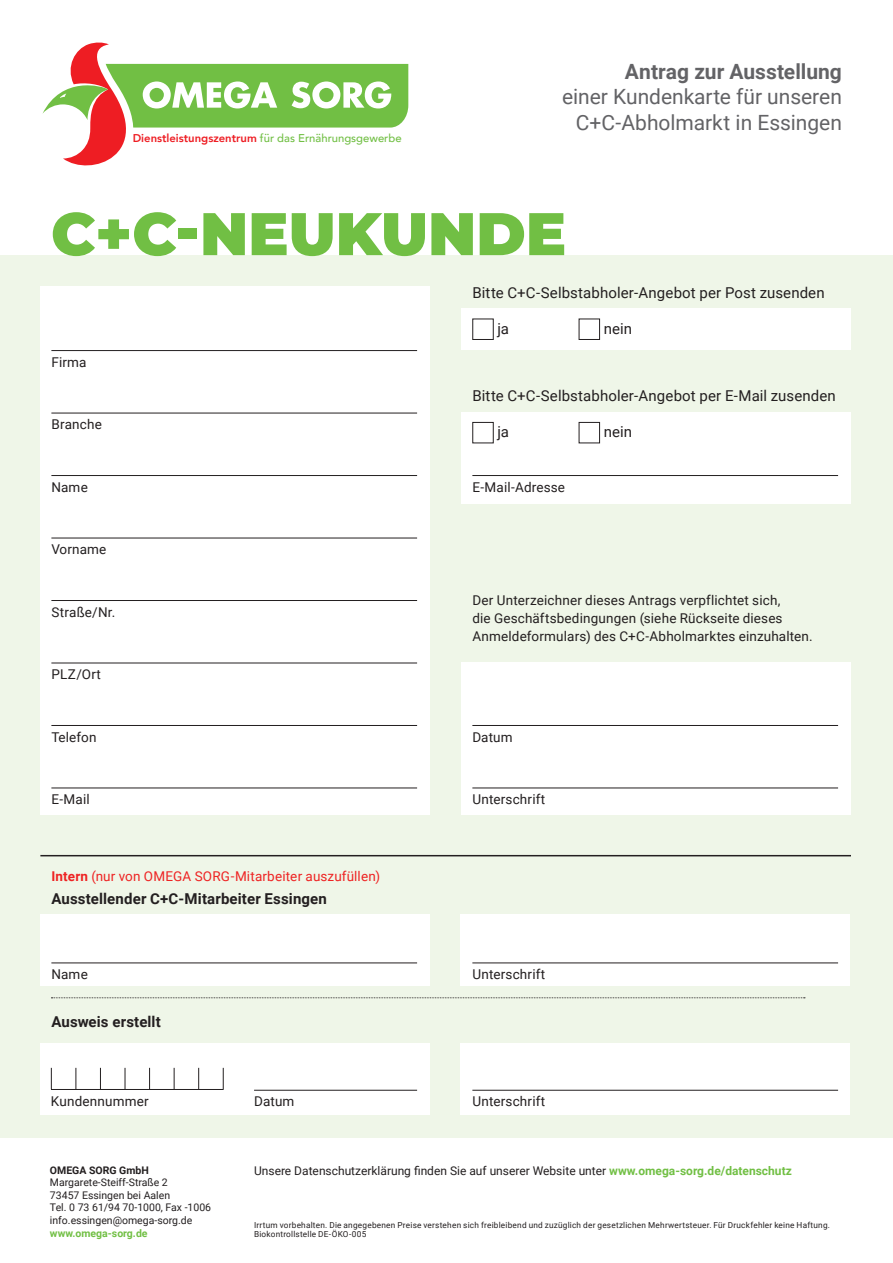
<style>
.page{position:relative;width:893px;height:1263px;background:#fff}
.page>*{position:absolute;margin:0;border:0;box-sizing:border-box;transform-origin:0 0}
.t1{font:900 60px "Montserrat";color:#71bf44}
.t2{font:21px/25.2px "Roboto";color:#636366;text-align:right}
.t3{font:700 21px "Roboto";color:#636366}
.t4{font:15px "Roboto";letter-spacing:.005em;color:#231f20}
.t5{font:700 15px "Roboto";letter-spacing:.01em;color:#231f20}
.t6{font:13.5px/18px "Roboto";letter-spacing:.01em;color:#231f20}
.t7{font:13.5px "Roboto";letter-spacing:.01em;color:#ee2323}
.t8{font:12px "Roboto";color:#231f20}
.t9{font:500 11.25px "Avenir LT Com";color:#71bf44}
.t10{font:10.5px/12.6px "Roboto";color:#231f20}
.t11{font:700 10.5px "Roboto";color:#71bf44}
.t12{font:700 10.5px "Roboto";color:#231f20}
.t13{font:8.25px "Roboto";letter-spacing:.025em;color:#231f20}
.s1{font-weight:800;color:#ee1d23}
.s2{font-weight:700}
.s3{font-weight:700;color:#71bf44}
</style>
<div class="page">
<svg style="left:43px;top:43px;width:365px;height:122px"></svg>
<div style="left:0;top:255px;width:893px;height:882px;background:#eff6e8"></div>
<div style="left:460px;top:1043px;width:390px;height:72px;background:#fff"></div>
<div style="left:40px;top:1043px;width:390px;height:72px;background:#fff"></div>
<div style="left:460px;top:914px;width:390px;height:72px;background:#fff"></div>
<div style="left:40px;top:914px;width:390px;height:72px;background:#fff"></div>
<div style="left:461px;top:413px;width:390px;height:91px;background:#fff"></div>
<div style="left:461px;top:308px;width:390px;height:42px;background:#fff"></div>
<div style="left:461px;top:663px;width:390px;height:152px;background:#fff"></div>
<div style="left:40px;top:286px;width:390px;height:529px;background:#fff"></div>
<hr style="left:51px;top:350px;width:366px;height:1px;background:#231f20">
<hr style="left:51px;top:475px;width:366px;height:1px;background:#231f20">
<hr style="left:51px;top:538px;width:366px;height:1px;background:#231f20">
<hr style="left:51px;top:600px;width:366px;height:1px;background:#231f20">
<hr style="left:51px;top:663px;width:366px;height:1px;background:#231f20">
<hr style="left:51px;top:725px;width:366px;height:1px;background:#231f20">
<hr style="left:472px;top:725px;width:366px;height:1px;background:#231f20">
<hr style="left:254px;top:1090px;width:163px;height:1px;background:#231f20">
<hr style="left:51px;top:787px;width:366px;height:1px;background:#231f20">
<hr style="left:472px;top:787px;width:366px;height:1px;background:#231f20">
<hr style="left:472px;top:1090px;width:366px;height:1px;background:#231f20">
<hr style="left:40px;top:855px;width:811px;height:1px;background:#231f20">
<div style="left:472px;top:319px;width:22px;height:21px;border:1px solid #231f20"></div>
<div style="left:579px;top:319px;width:21px;height:21px;border:1px solid #231f20"></div>
<hr style="left:51px;top:1089px;width:173px;height:1px;background:#231f20">
<svg style="left:51px;top:1068px;width:1px;height:21px"></svg>
<svg style="left:76px;top:1068px;width:1px;height:21px"></svg>
<svg style="left:100px;top:1068px;width:1px;height:21px"></svg>
<svg style="left:125px;top:1068px;width:1px;height:21px"></svg>
<svg style="left:149px;top:1068px;width:1px;height:21px"></svg>
<svg style="left:174px;top:1068px;width:1px;height:21px"></svg>
<svg style="left:198px;top:1068px;width:1px;height:21px"></svg>
<svg style="left:223px;top:1068px;width:1px;height:21px"></svg>
<hr style="left:51px;top:962px;width:366px;height:1px;background:#231f20">
<hr style="left:472px;top:962px;width:366px;height:1px;background:#231f20">
<svg style="left:51px;top:997px;width:754px;height:1px"></svg>
<hr style="left:51px;top:413px;width:366px;height:1px;background:#231f20">
<hr style="left:472px;top:475px;width:366px;height:1px;background:#231f20">
<div style="left:472px;top:422px;width:22px;height:21px;border:1px solid #231f20"></div>
<div style="left:579px;top:422px;width:21px;height:21px;border:1px solid #231f20"></div>
<p class="t9" style="left:133px;top:131px;width:270px"><span class="s1">Dienstleistungszentrum</span> für das Ernährungsgewerbe</p>
<h2 class="t3" style="left:625px;top:57px;width:218px">Antrag zur Ausstellung</h2>
<h2 class="t2" style="left:562px;top:83px;width:281px">einer Kundenkarte für unseren<br>C+C-Abholmarkt in Essingen</h2>
<h1 class="t1" style="left:51px;top:189px;width:517px">C+C-NEUKUNDE</h1>
<p class="t6" style="left:51px;top:352px;width:37px">Firma</p>
<p class="t6" style="left:51px;top:415px;width:52px">Branche</p>
<p class="t6" style="left:51px;top:477px;width:38px">Name</p>
<p class="t6" style="left:51px;top:540px;width:57px">Vorname</p>
<p class="t6" style="left:51px;top:602px;width:65px">Straße/Nr.</p>
<p class="t6" style="left:51px;top:665px;width:51px">PLZ/Ort</p>
<p class="t4" style="left:472px;top:282px;width:354px">Bitte C+C-Selbstabholer-Angebot per Post zusenden</p>
<p class="t4" style="left:497px;top:318px;width:13px">ja</p>
<p class="t4" style="left:604px;top:318px;width:30px">nein</p>
<p class="t4" style="left:472px;top:385px;width:365px">Bitte C+C-Selbstabholer-Angebot per E-Mail zusenden</p>
<p class="t4" style="left:497px;top:421px;width:13px">ja</p>
<p class="t4" style="left:604px;top:421px;width:30px">nein</p>
<p class="t6" style="left:472px;top:477px;width:94px">E-Mail-Adresse</p>
<p class="t6" style="left:472px;top:591px;width:342px">Der Unterzeichner dieses Antrags verpflichtet sich,<br>die Geschäftsbedingungen (siehe Rückseite dieses<br>Anmeldeformulars) des C+C-Abholmarktes einzuhalten.</p>
<p class="t6" style="left:51px;top:727px;width:47px">Telefon</p>
<p class="t6" style="left:472px;top:727px;width:42px">Datum</p>
<p class="t6" style="left:51px;top:790px;width:40px">E-Mail</p>
<p class="t6" style="left:472px;top:790px;width:74px">Unterschrift</p>
<p class="t7" style="left:51px;top:866px;width:330px"><span class="s2">Intern</span> (nur von OMEGA SORG-Mitarbeiter auszufüllen)</p>
<p class="t5" style="left:51px;top:888px;width:277px">Ausstellender C+C-Mitarbeiter Essingen</p>
<p class="t6" style="left:51px;top:965px;width:38px">Name</p>
<p class="t6" style="left:472px;top:965px;width:74px">Unterschrift</p>
<p class="t5" style="left:51px;top:1011px;width:111px">Ausweis erstellt</p>
<p class="t6" style="left:51px;top:1092px;width:99px">Kundennummer</p>
<p class="t6" style="left:254px;top:1092px;width:42px">Datum</p>
<p class="t6" style="left:472px;top:1092px;width:74px">Unterschrift</p>
<p class="t8" style="left:254px;top:1162px;width:539px">Unsere Datenschutzerklärung finden Sie auf unserer Website unter <span class="s3">www.omega-sorg.de/datenschutz</span></p>
<p class="t12" style="left:50px;top:1162px;width:100px">OMEGA SORG GmbH</p>
<p class="t10" style="left:50px;top:1176px;width:163px">Margarete-Steiff-Straße 2<br>73457 Essingen bei Aalen<br>Tel. 0 73 61/94 70-1000, Fax -1006 info.essingen@omega-sorg.de</p>
<p class="t13" style="left:254px;top:1220px;width:577px">Irrtum vorbehalten. Die angegebenen Preise verstehen sich freibleibend und zuzüglich der gesetzlichen Mehrwertsteuer. Für Druckfehler keine Haftung.</p>
<p class="t11" style="left:50px;top:1226px;width:99px">www.omega-sorg.de</p>
<p class="t13" style="left:254px;top:1229px;width:114px">Biokontrollstelle DE-ÖKO-005</p>
</div>
